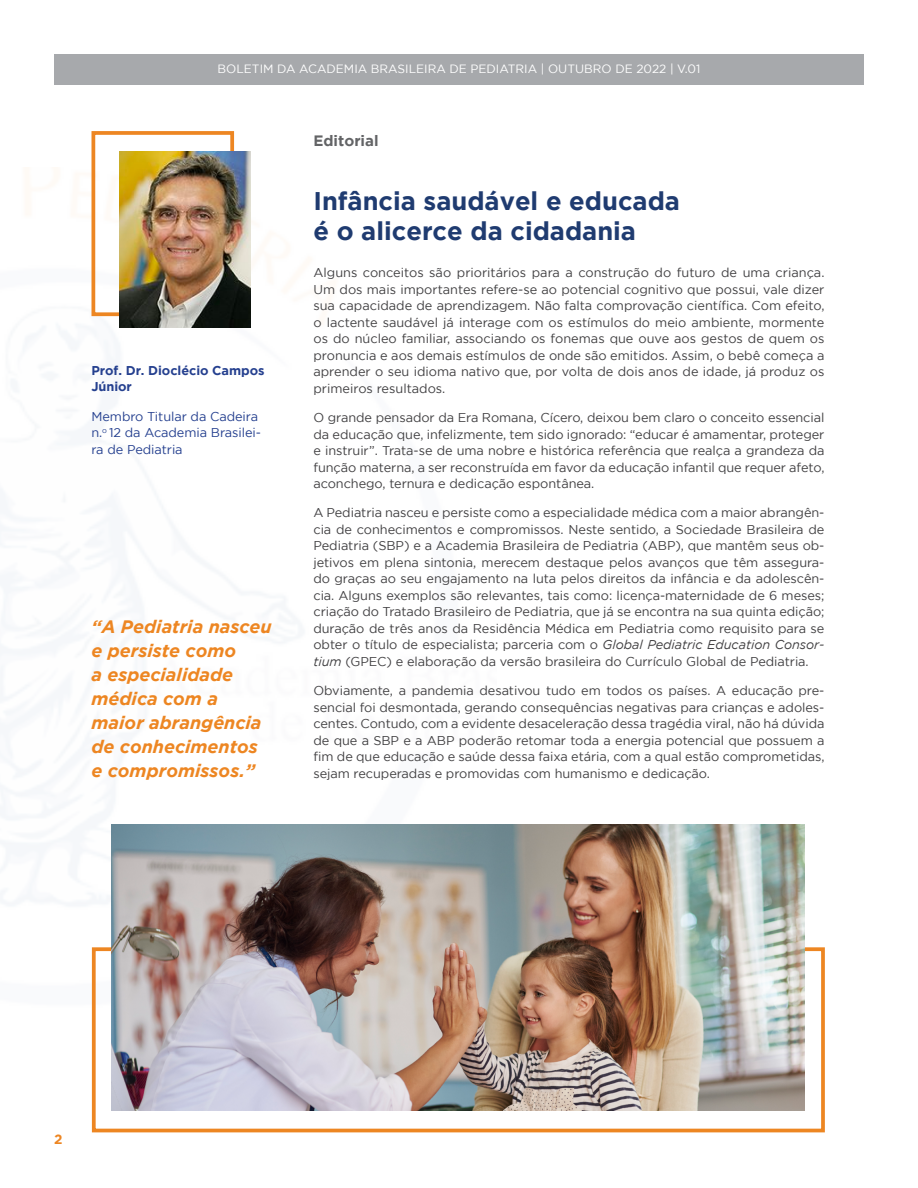
<style>
.page{position:relative;width:918px;height:1188px;background:#fff}
.page>*{position:absolute;margin:0;border:0;box-sizing:border-box;transform-origin:0 0}
.t1{font:700 25.5px/30.6px "Gotham";color:#1f3b70}
.t2{font:italic 700 18px/24px "Gotham";color:#ed8622}
.t3{font:700 15px "Gotham";color:#636466}
.t4{font:700 13.5px "Gotham";color:#ed8622}
.t5{font:12.75px/16.5px "Gotham";letter-spacing:-.005em;color:#414042;text-align:justify}
.t6{font:12.75px/16.5px "Gotham";letter-spacing:-.005em;color:#25408f}
.t7{font:700 12.75px/16.5px "Gotham";letter-spacing:-.005em;color:#25408f}
.t8{font:12px "Gotham";color:#fff}
.s1{font-style:italic}
</style>
<div class="page">
<div style="left:92px;top:131px;width:142px;height:185px;border:4px solid #ed8622"></div>
<img style="left:119px;top:151px;width:131px;height:176px">
<div style="left:54px;top:54px;width:810px;height:30px;background:#a7a9ac"></div>
<div style="left:92px;top:947px;width:733px;height:185px;border:4px solid #ed8622"></div>
<img style="left:112px;top:825px;width:693px;height:286px">
<p class="t8" style="left:218px;top:62px;width:484px">BOLETIM DA ACADEMIA BRASILEIRA DE PEDIATRIA | OUTUBRO DE 2022 | V.01</p>
<p class="t7" style="left:92px;top:362px;width:175px">Prof. Dr. Dioclécio Campos<br>Júnior</p>
<p class="t6" style="left:91px;top:408px;width:171px">Membro Titular da Cadeira n.<sup>o</sup> 12 da Academia Brasilei&shy;ra de Pediatria</p>
<h2 class="t2" style="left:92px;top:615px;width:182px">“A Pediatria nasceu e persiste como<br>a especialidade médica com a maior abrangência de conhecimentos e compromissos.”</h2>
<p class="t3" style="left:313px;top:132px;width:67px">Editorial</p>
<h1 class="t1" style="left:313px;top:185px;width:368px">Infância saudável e educada é o alicerce da cidadania</h1>
<p class="t5" style="left:313px;top:265px;width:513px">Alguns conceitos são prioritários para a construção do futuro de uma criança.<br>Um dos mais importantes refere-se ao potencial cognitivo que possui, vale dizer sua capacidade de aprendizagem. Não falta comprovação científica. Com efeito, o lactente saudável já interage com os estímulos do meio ambiente, mormente os do núcleo familiar, associando os fonemas que ouve aos gestos de quem os pronuncia e aos demais estímulos de onde são emitidos. Assim, o bebê começa a aprender o seu idioma nativo que, por volta de dois anos de idade, já produz os primeiros resultados.</p>
<p class="t5" style="left:313px;top:409px;width:513px">O grande pensador da Era Romana, Cícero, deixou bem claro o conceito essencial da educação que, infelizmente, tem sido ignorado: “educar é amamentar, proteger e instruir”. Trata-se de uma nobre e histórica referência que realça a grandeza da função materna, a ser reconstruída em favor da educação infantil que requer afeto, aconchego, ternura e dedicação espontânea.</p>
<p class="t5" style="left:313px;top:505px;width:513px">A Pediatria nasceu e persiste como a especialidade médica com a maior abrangên&shy;cia de conhecimentos e compromissos. Neste sentido, a Sociedade Brasileira de Pediatria (SBP) e a Academia Brasileira de Pediatria (ABP), que mantêm seus ob&shy;jetivos em plena sintonia, merecem destaque pelos avanços que têm assegura&shy;do graças ao seu engajamento na luta pelos direitos da infância e da adolescên&shy;cia. Alguns exemplos são relevantes, tais como: licença-maternidade de 6 meses; criação do Tratado Brasileiro de Pediatria, que já se encontra na sua quinta edição; duração de três anos da Residência Médica em Pediatria como requisito para se obter o título de especialista; parceria com o <span class="s1">Global Pediatric Education Consor&shy;tium</span> (GPEC) e elaboração da versão brasileira do Currículo Global de Pediatria.</p>
<p class="t5" style="left:313px;top:682px;width:513px">Obviamente, a pandemia desativou tudo em todos os países. A educação pre&shy;sencial foi desmontada, gerando consequências negativas para crianças e adoles&shy;centes. Contudo, com a evidente desaceleração dessa tragédia viral, não há dúvida de que a SBP e a ABP poderão retomar toda a energia potencial que possuem a fim de que educação e saúde dessa faixa etária, com a qual estão comprometidas, sejam recuperadas e promovidas com humanismo e dedicação.</p>
<p class="t4" style="left:54px;top:1131px;width:10px">2</p>
</div>
